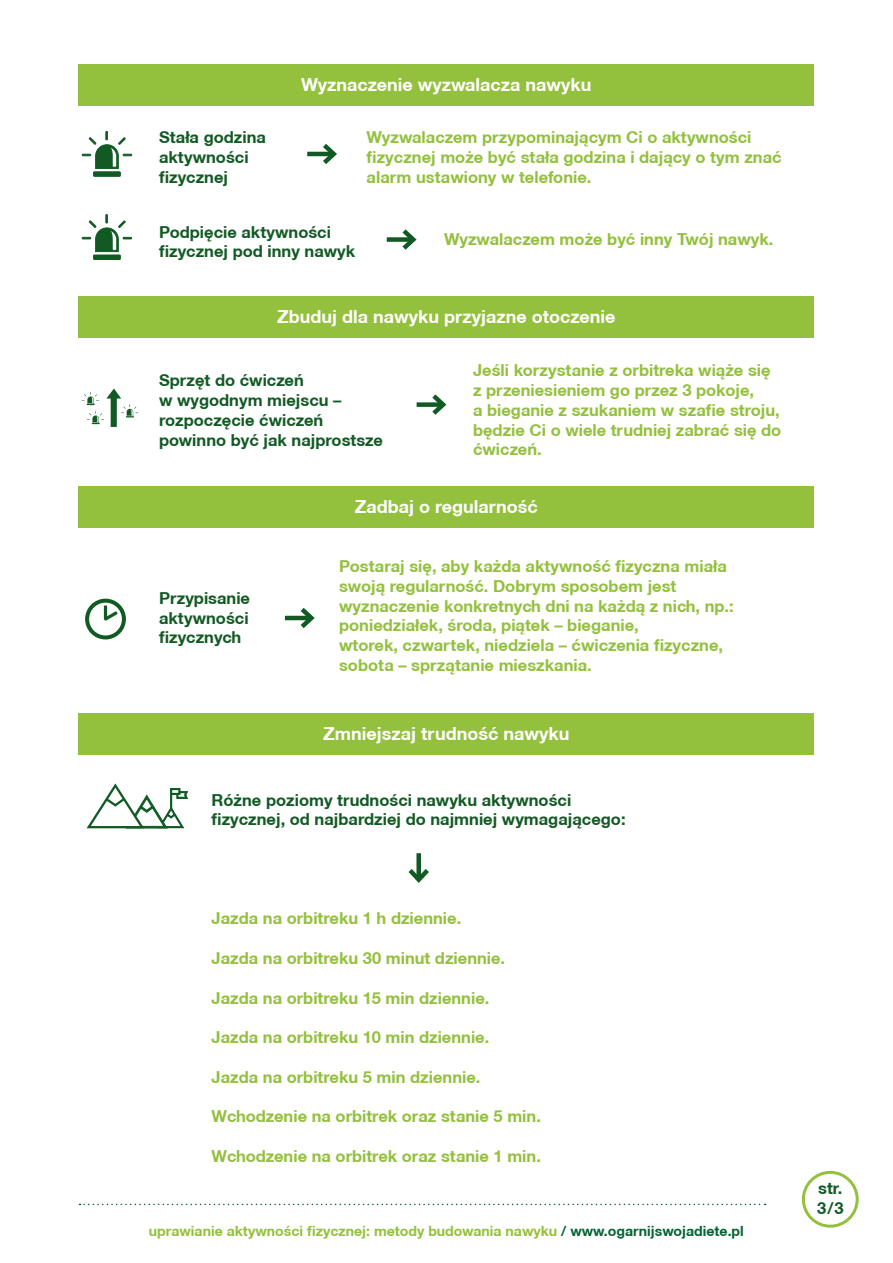
<style>
.page{position:relative;width:893px;height:1263px;background:#fff}
.page>*{position:absolute;margin:0;border:0;box-sizing:border-box;transform-origin:0 0}
.t1{font:700 18px "Helvetica Neue CE";color:#fff}
.t2{font:700 16.5px/19.8px "Helvetica Neue CE";color:#93c03d}
.t3{font:700 16.5px/19.8px "Helvetica Neue CE";color:#125a24}
.t4{font:700 14.1px "Helvetica Neue CE";color:#93c03d}
.s1{color:#056333}
</style>
<div class="page">
<div style="left:79px;top:486px;width:735px;height:41px;background:#93c03d"></div>
<div style="left:79px;top:714px;width:735px;height:41px;background:#93c03d"></div>
<svg style="left:85px;top:599px;width:41px;height:40px"></svg>
<svg style="left:87px;top:783px;width:101px;height:46px"></svg>
<div style="left:416px;top:853px;width:5px;height:27px;background:#125a24"></div>
<svg style="left:408px;top:864px;width:21px;height:19px"></svg>
<div style="left:802px;top:1171px;width:57px;height:57px;border:3px solid #93c03d;border-radius:50%"></div>
<svg style="left:80px;top:1204px;width:686px;height:1px"></svg>
<svg style="left:82px;top:388px;width:56px;height:39px"></svg>
<div style="left:79px;top:297px;width:735px;height:41px;background:#93c03d"></div>
<div style="left:417px;top:402px;width:26px;height:5px;background:#125a24"></div>
<svg style="left:427px;top:394px;width:20px;height:21px"></svg>
<hr style="left:285px;top:616px;width:26px;height:4px;background:#125a24">
<svg style="left:296px;top:607px;width:19px;height:22px"></svg>
<div style="left:79px;top:64px;width:735px;height:42px;background:#93c03d"></div>
<svg style="left:82px;top:131px;width:50px;height:46px"></svg>
<svg style="left:82px;top:214px;width:50px;height:46px"></svg>
<hr style="left:307px;top:152px;width:27px;height:4px;background:#125a24">
<svg style="left:318px;top:143px;width:19px;height:21px"></svg>
<div style="left:387px;top:237px;width:26px;height:5px;background:#125a24"></div>
<svg style="left:398px;top:229px;width:19px;height:21px"></svg>
<p class="t3" style="left:159px;top:127px;width:108px">Stała godzina</p>
<p class="t3" style="left:159px;top:147px;width:91px">aktywności</p>
<p class="t3" style="left:159px;top:167px;width:71px">fizycznej</p>
<p class="t1" style="left:301px;top:73px;width:292px">Wyznaczenie wyzwalacza nawyku</p>
<p class="t2" style="left:367px;top:127px;width:416px">Wyzwalaczem przypominającym Ci o aktywności fizycznej może być stała godzina i dający o tym znać alarm ustawiony w telefonie.</p>
<p class="t3" style="left:159px;top:222px;width:198px">Podpięcie aktywności fizycznej pod inny nawyk</p>
<p class="t2" style="left:444px;top:230px;width:331px">Wyzwalaczem może być inny Twój nawyk.</p>
<p class="t1" style="left:277px;top:306px;width:340px">Zbuduj dla nawyku przyjazne otoczenie</p>
<p class="t3" style="left:159px;top:371px;width:146px">Sprzęt do ćwiczeń</p>
<p class="t3" style="left:159px;top:391px;width:184px">w wygodnym miejscu –</p>
<p class="t3" style="left:159px;top:410px;width:166px">rozpoczęcie ćwiczeń</p>
<p class="t3" style="left:159px;top:430px;width:225px">powinno być jak najprostsze</p>
<p class="t2" style="left:473px;top:361px;width:299px">Jeśli korzystanie z orbitreka wiąże się</p>
<p class="t2" style="left:473px;top:380px;width:283px">z przeniesieniem go przez 3 pokoje,</p>
<p class="t2" style="left:473px;top:400px;width:310px;text-align:justify">a bieganie z szukaniem w szafie stroju, będzie Ci o wiele trudniej zabrać się do ćwiczeń.</p>
<p class="t3" style="left:159px;top:588px;width:93px">Przypisanie</p>
<p class="t3" style="left:159px;top:608px;width:91px">aktywności</p>
<p class="t3" style="left:159px;top:628px;width:84px">fizycznych</p>
<p class="t1" style="left:355px;top:495px;width:184px">Zadbaj o regularność</p>
<p class="t2" style="left:339px;top:556px;width:389px">Postaraj się, aby każda aktywność fizyczna miała</p>
<p class="t2" style="left:339px;top:576px;width:339px">swoją regularność. Dobrym sposobem jest</p>
<p class="t2" style="left:339px;top:596px;width:396px">wyznaczenie konkretnych dni na każdą z nich, np.:</p>
<p class="t2" style="left:339px;top:616px;width:385px">poniedziałek, środa, piątek – bieganie,<br>wtorek, czwartek, niedziela – ćwiczenia fizyczne, sobota – sprzątanie mieszkania.</p>
<p class="t1" style="left:323px;top:723px;width:248px">Zmniejszaj trudność nawyku</p>
<p class="t3" style="left:212px;top:790px;width:415px">Różne poziomy trudności nawyku aktywności fizycznej, od najbardziej do najmniej wymagającego:</p>
<p class="t2" style="left:212px;top:909px;width:251px">Jazda na orbitreku 1 h dziennie.</p>
<p class="t2" style="left:212px;top:948px;width:295px">Jazda na orbitreku 30 minut dziennie.</p>
<p class="t2" style="left:212px;top:988px;width:279px">Jazda na orbitreku 15 min dziennie.</p>
<p class="t2" style="left:212px;top:1028px;width:279px">Jazda na orbitreku 10 min dziennie.</p>
<p class="t2" style="left:212px;top:1067px;width:270px">Jazda na orbitreku 5 min dziennie.</p>
<p class="t2" style="left:212px;top:1107px;width:331px">Wchodzenie na orbitrek oraz stanie 5 min.</p>
<p class="t2" style="left:212px;top:1146px;width:331px">Wchodzenie na orbitrek oraz stanie 1 min.</p>
<p class="t4" style="left:149px;top:1222px;width:596px">uprawianie aktywności fizycznej: metody budowania nawyku <span class="s1">/ www.ogarnijswojadiete.pl</span></p>
<p class="t3" style="left:818px;top:1178px;width:26px">str.</p>
<p class="t3" style="left:817px;top:1198px;width:28px">3/3</p>
</div>
